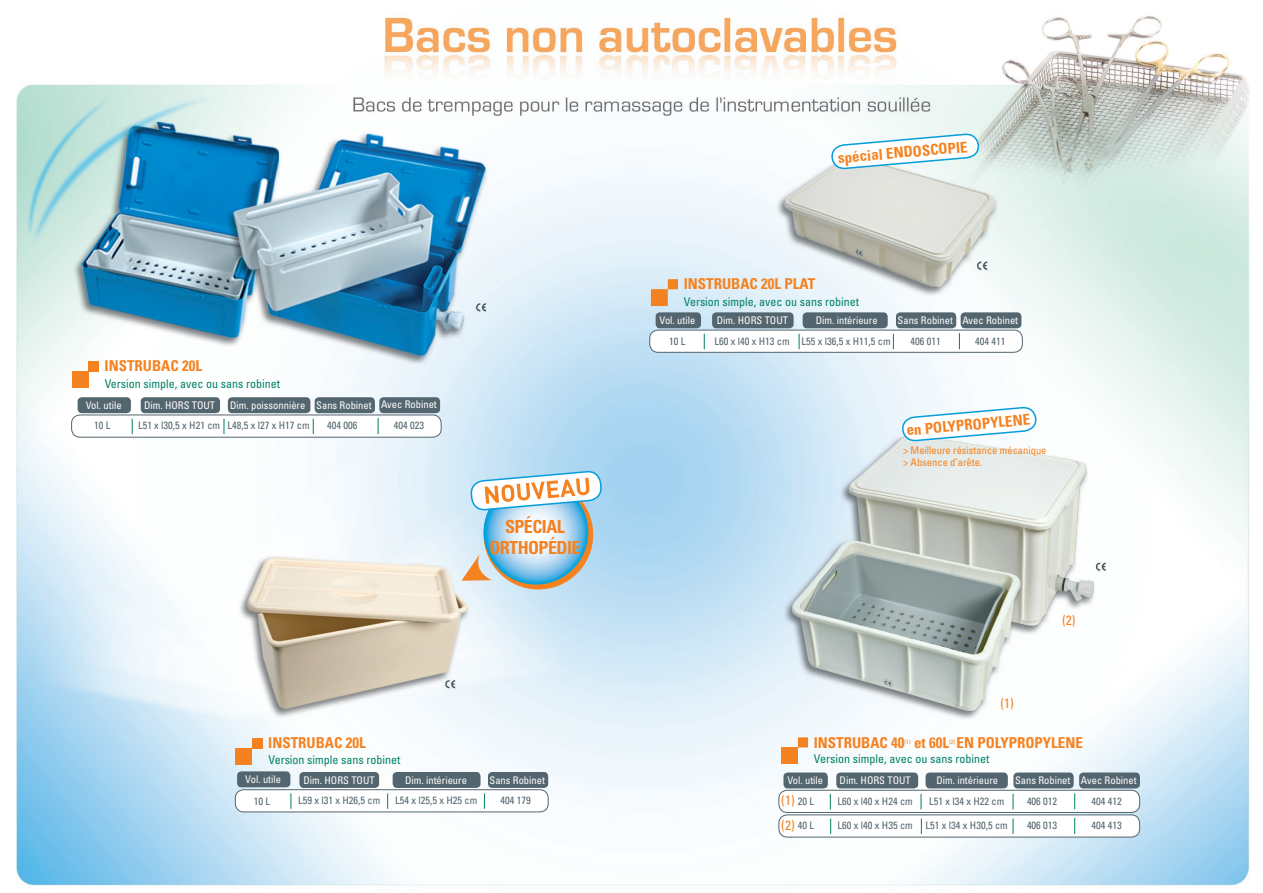
<style>
.page{position:relative;width:1263px;height:893px;background:#fff}
.page>*{position:absolute;margin:0;border:0;box-sizing:border-box;transform-origin:0 0}
.t1{font:700 condensed 18px/21.6px "Univers";letter-spacing:-.03em;color:#f58220;text-align:center}
.t2{font:700 condensed 15px "Univers";color:#f58220}
.t3{font:condensed 13.5px/25.3px "Univers";color:#f58220}
.t4{font:condensed 12px "Univers";color:#008164}
.t5{font:condensed 10.5px "Univers";color:#fff}
.t6{font:condensed 10.5px "Univers";color:#53656e}
.t7{font:condensed 10.5px/12.6px "Univers";color:#f58220}
.t8{font:condensed 6.15px "Univers";color:#f58220}
</style>
<div class="page">
<img style="left:16px;top:16px;width:1234px;height:870px">
<div style="left:235px;top:748px;width:17px;height:17px;background:#f58220"></div>
<div style="left:252px;top:738px;width:11px;height:10px;background:#f58220"></div>
<div style="left:72px;top:371px;width:17px;height:17px;background:#f58220"></div>
<div style="left:89px;top:361px;width:10px;height:10px;background:#f58220"></div>
<div style="left:484px;top:480px;width:109px;height:109px;background:#f58220;border-radius:50%"></div>
<svg style="left:484px;top:480px;width:104px;height:105px;background:#a1d3ee"></svg>
<svg style="left:469px;top:469px;width:134px;height:42px"></svg>
<svg style="left:459px;top:553px;width:33px;height:30px"></svg>
<div style="left:651px;top:289px;width:17px;height:17px;background:#f58220"></div>
<div style="left:668px;top:279px;width:10px;height:10px;background:#f58220"></div>
<svg style="left:71px;top:397px;width:371px;height:40px"></svg>
<svg style="left:649px;top:312px;width:374px;height:40px"></svg>
<div style="left:781px;top:747px;width:17px;height:17px;background:#f58220"></div>
<div style="left:798px;top:737px;width:10px;height:10px;background:#f58220"></div>
<svg style="left:778px;top:772px;width:362px;height:65px"></svg>
<svg style="left:900px;top:405px;width:138px;height:37px"></svg>
<svg style="left:235px;top:771px;width:314px;height:41px"></svg>
<svg style="left:829px;top:132px;width:152px;height:38px"></svg>
<h2 class="t2" style="left:105px;top:357px;width:99px">INSTRUBAC 20L</h2>
<p class="t4" style="left:105px;top:376px;width:177px">Version simple, avec ou sans robinet</p>
<p class="t5" style="left:144px;top:399px;width:73px">Dim. HORS TOUT</p>
<p class="t5" style="left:230px;top:399px;width:208px">Dim. poissonnière Sans Robinet Avec Robinet</p>
<p class="t6" style="left:138px;top:419px;width:173px">L51 x l30,5 x H21 cm L48,5 x l27 x H17 cm</p>
<p class="t5" style="left:86px;top:399px;width:37px">Vol. utile</p>
<p class="t6" style="left:94px;top:419px;width:18px">10 L</p>
<p class="t6" style="left:327px;top:419px;width:32px">404 006</p>
<p class="t6" style="left:394px;top:419px;width:32px">404 023</p>
<h1 class="t1" style="left:489px;top:515px;width:93px">SPÉCIAL<br>ORTHOPÉDIE</h1>
<h2 class="t2" style="left:268px;top:734px;width:99px">INSTRUBAC 20L</h2>
<p class="t4" style="left:268px;top:752px;width:134px">Version simple sans robinet</p>
<p class="t5" style="left:245px;top:773px;width:37px">Vol. utile</p>
<p class="t6" style="left:254px;top:794px;width:18px">10 L</p>
<p class="t5" style="left:303px;top:773px;width:73px">Dim. HORS TOUT</p>
<p class="t5" style="left:405px;top:773px;width:63px">Dim. intérieure</p>
<p class="t5" style="left:490px;top:773px;width:57px">Sans Robinet</p>
<p class="t6" style="left:298px;top:794px;width:84px">L59 x l31 x H26,5 cm</p>
<p class="t6" style="left:395px;top:794px;width:84px">L54 x l25,5 x H25 cm</p>
<p class="t6" style="left:500px;top:794px;width:32px">404 179</p>
<h2 class="t2" style="left:837px;top:149px;width:132px;rotate:-5deg">spécial ENDOSCOPIE</h2>
<h2 class="t2" style="left:684px;top:275px;width:133px">INSTRUBAC 20L PLAT</h2>
<p class="t4" style="left:684px;top:294px;width:177px">Version simple, avec ou sans robinet</p>
<p class="t5" style="left:717px;top:314px;width:73px">Dim. HORS TOUT</p>
<p class="t5" style="left:816px;top:314px;width:63px">Dim. intérieure</p>
<p class="t5" style="left:897px;top:314px;width:122px">Sans Robinet Avec Robinet</p>
<p class="t6" style="left:714px;top:334px;width:178px">L60 x l40 x H13 cm L55 x l36,5 x H11,5 cm</p>
<p class="t5" style="left:659px;top:314px;width:37px">Vol. utile</p>
<p class="t6" style="left:669px;top:334px;width:18px">10 L</p>
<p class="t6" style="left:911px;top:334px;width:32px">406 011</p>
<p class="t6" style="left:975px;top:334px;width:32px">404 411</p>
<h2 class="t2" style="left:906px;top:421px;width:125px;rotate:-5deg">en POLYPROPYLENE</h2>
<p class="t7" style="left:903px;top:443px;width:145px">&gt; Meilleure résistance mécanique &gt; Absence d’arête.</p>
<p class="t3" style="left:1000px;top:690px;width:15px">(1)</p>
<p class="t3" style="left:1062px;top:608px;width:15px">(2)</p>
<h2 class="t2" style="left:814px;top:733px;width:92px">INSTRUBAC 40</h2>
<p class="t8" style="left:904px;top:738px;width:8px">(1)</p>
<h2 class="t2" style="left:914px;top:733px;width:36px">et 60L</h2>
<p class="t8" style="left:949px;top:738px;width:8px">(2)</p>
<h2 class="t2" style="left:956px;top:733px;width:128px">EN POLYPROPYLENE</h2>
<p class="t4" style="left:814px;top:752px;width:177px">Version simple, avec ou sans robinet</p>
<p class="t5" style="left:840px;top:774px;width:73px">Dim. HORS TOUT</p>
<p class="t5" style="left:936px;top:774px;width:63px">Dim. intérieure</p>
<p class="t5" style="left:1015px;top:774px;width:123px">Sans Robinet Avec Robinet</p>
<p class="t6" style="left:838px;top:794px;width:77px">L60 x l40 x H24 cm</p>
<p class="t6" style="left:929px;top:794px;width:77px">L51 x l34 x H22 cm</p>
<p class="t6" style="left:1027px;top:794px;width:32px">406 012</p>
<p class="t6" style="left:1091px;top:794px;width:32px">404 412</p>
<p class="t6" style="left:838px;top:819px;width:172px">L60 x l40 x H35 cm L51 x l34 x H30,5 cm</p>
<p class="t5" style="left:787px;top:774px;width:37px">Vol. utile</p>
<p class="t6" style="left:798px;top:794px;width:18px">20 L</p>
<p class="t6" style="left:798px;top:819px;width:18px">40 L</p>
<p class="t6" style="left:1027px;top:819px;width:32px">406 013</p>
<p class="t6" style="left:1091px;top:819px;width:32px">404 413</p>
<p class="t3" style="left:781px;top:787px;width:15px">(1) (2)</p>
</div>
